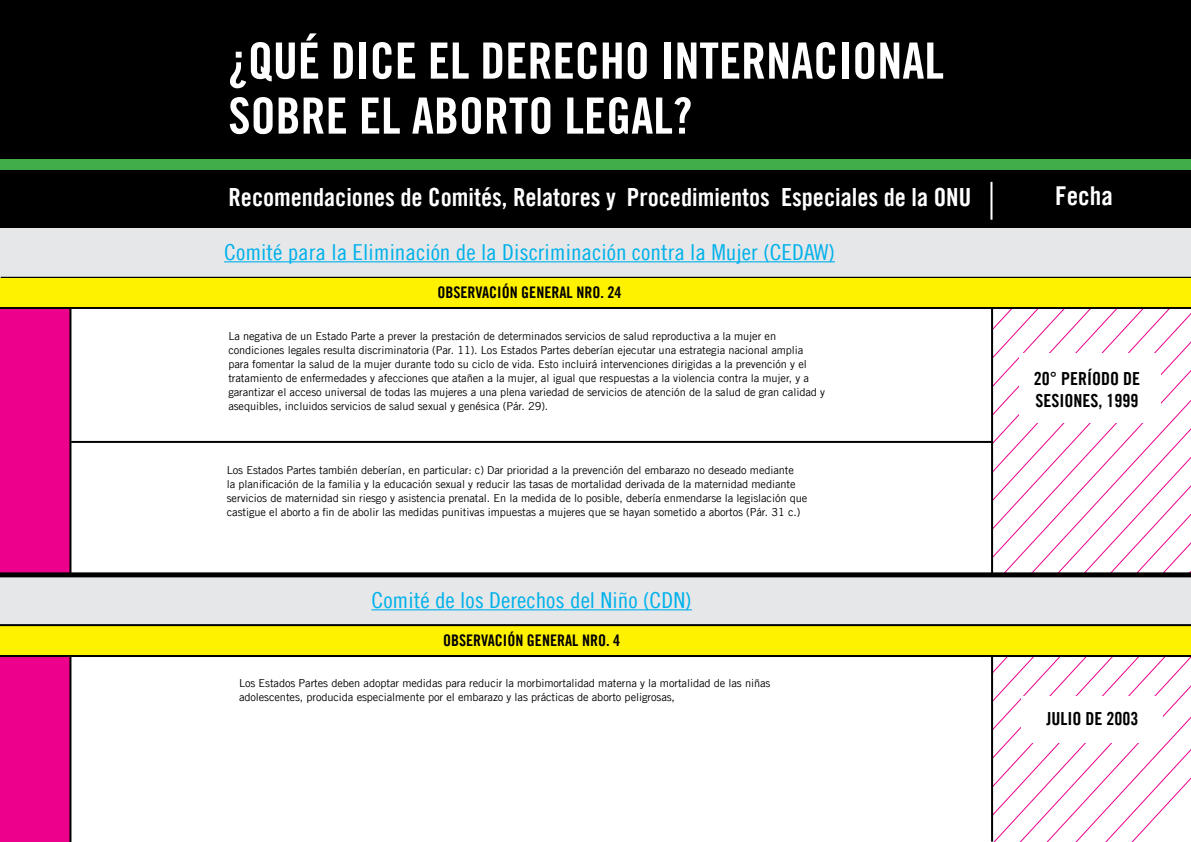
<style>
.page{position:relative;width:1191px;height:842px;background:#fff}
.page>*{position:absolute;margin:0;border:0;box-sizing:border-box;transform-origin:0 0}
.t1{font:50px/55px "Amnesty Trade Gothic Bd Cn 20";color:#fff}
.t2{font:26px "Amnesty Trade Gothic Bd Cn 20";color:#fff}
.t3{font:25px "Amnesty Trade Gothic Bd Cn 20";color:#fff}
.t4{font:22px "Amnesty Trade Gothic Cn 18";color:#00b1eb;scale:1.08 1}
.t5{font:18px/21.6px "Amnesty Trade Gothic Bd Cn 20";color:#000}
.t6{font:16px "Amnesty Trade Gothic Bd Cn 20";color:#000}
.t7{font:11px/14px "Amnesty Trade Gothic";letter-spacing:-.005em;color:#000}
</style>
<div class="page">
<div style="left:0;top:0;width:70px;height:842px;background:#ec008c"></div>
<svg style="left:993px;top:309px;width:198px;height:533px"></svg>
<hr style="left:69px;top:0;width:2px;height:842px;background:#000">
<hr style="left:991px;top:0;width:2px;height:842px;background:#000">
<div style="left:0;top:170px;width:1191px;height:61px;background:#000"></div>
<div style="left:0;top:0;width:1191px;height:165px;background:#000"></div>
<div style="left:0;top:159px;width:1191px;height:11px;background:#41ad49"></div>
<div style="left:0;top:228px;width:1191px;height:50px;background:#e6e7e8"></div>
<hr style="left:1px;top:277px;width:1190px;height:2px;background:#000">
<hr style="left:224px;top:261px;width:611px;height:1px;background:#00b1eb">
<div style="left:0;top:576px;width:1191px;height:50px;background:#e6e7e8"></div>
<hr style="left:371px;top:609px;width:321px;height:1px;background:#00b1eb">
<div style="left:1019px;top:353px;width:142px;height:69px;background:#fff"></div>
<div style="left:1021px;top:696px;width:141px;height:47px;background:#fff"></div>
<div style="left:0;top:278px;width:1191px;height:30px;background:#fff200"></div>
<div style="left:0;top:626px;width:1191px;height:30px;background:#fff200"></div>
<hr style="left:0;top:307px;width:1191px;height:2px;background:#000">
<hr style="left:0;top:655px;width:1191px;height:2px;background:#000">
<hr style="left:71px;top:441px;width:921px;height:2px;background:#000">
<div style="left:0;top:572px;width:1191px;height:5px;background:#000"></div>
<hr style="left:0;top:624px;width:1191px;height:2px;background:#000">
<hr style="left:990px;top:182px;width:2px;height:38px;background:#fff">
<h1 class="t1" style="left:228px;top:33px;width:695px">¿QUÉ DICE EL DERECHO INTERNACIONAL<br>SOBRE EL ABORTO LEGAL?</h1>
<h3 class="t3" style="left:228px;top:182px;width:744px">RECOMENDACIONES DE COMITÉS, RELATORES Y PROCEDIMIENTOS ESPECIALES DE LA ONU</h3>
<h3 class="t4" style="left:224px;top:239px;width:567px">Comité para la Eliminación de la Discriminación contra la Mujer (CEDAW)</h3>
<h3 class="t6" style="left:437px;top:283px;width:186px">OBSERVACIÓN GENERAL NRO. 24</h3>
<p class="t7" style="left:228px;top:329px;width:598px">La negativa de un Estado Parte a prever la prestación de determinados servicios de salud reproductiva a la mujer en condiciones legales resulta discriminatoria (Par. 11). Los Estados Partes deberían ejecutar una estrategia nacional amplia para fomentar la salud de la mujer durante todo su ciclo de vida. Esto incluirá intervenciones dirigidas a la prevención y el tratamiento de enfermedades y afecciones que atañen a la mujer, al igual que respuestas a la violencia contra la mujer, y a garantizar el acceso universal de todas las mujeres a una plena variedad de servicios de atención de la salud de gran calidad y asequibles, incluidos servicios de salud sexual y genésica (Pár. 29).</p>
<p class="t7" style="left:227px;top:463px;width:582px">Los Estados Partes también deberían, en particular: c) Dar prioridad a la prevención del embarazo no deseado mediante<br>la planificación de la familia y la educación sexual y reducir las tasas de mortalidad derivada de la maternidad mediante servicios de maternidad sin riesgo y asistencia prenatal. En la medida de lo posible, debería enmendarse la legislación que castigue el aborto a fin de abolir las medidas punitivas impuestas a mujeres que se hayan sometido a abortos (Pár. 31 c.)</p>
<h3 class="t4" style="left:371px;top:587px;width:298px">Comité de los Derechos del Niño (CDN)</h3>
<h3 class="t6" style="left:443px;top:630px;width:179px">OBSERVACIÓN GENERAL NRO. 4</h3>
<p class="t7" style="left:239px;top:676px;width:533px">Los Estados Partes deben adoptar medidas para reducir la morbimortalidad materna y la mortalidad de las niñas adolescentes, producida especialmente por el embarazo y las prácticas de aborto peligrosas,</p>
<h2 class="t2" style="left:1055px;top:180px;width:59px">FECHA</h2>
<h3 class="t5" style="left:1034px;top:368px;width:108px">20° PERÍODO DE<br>SESIONES, 1999</h3>
<h3 class="t5" style="left:1046px;top:708px;width:93px">JULIO DE 2003</h3>
</div>
